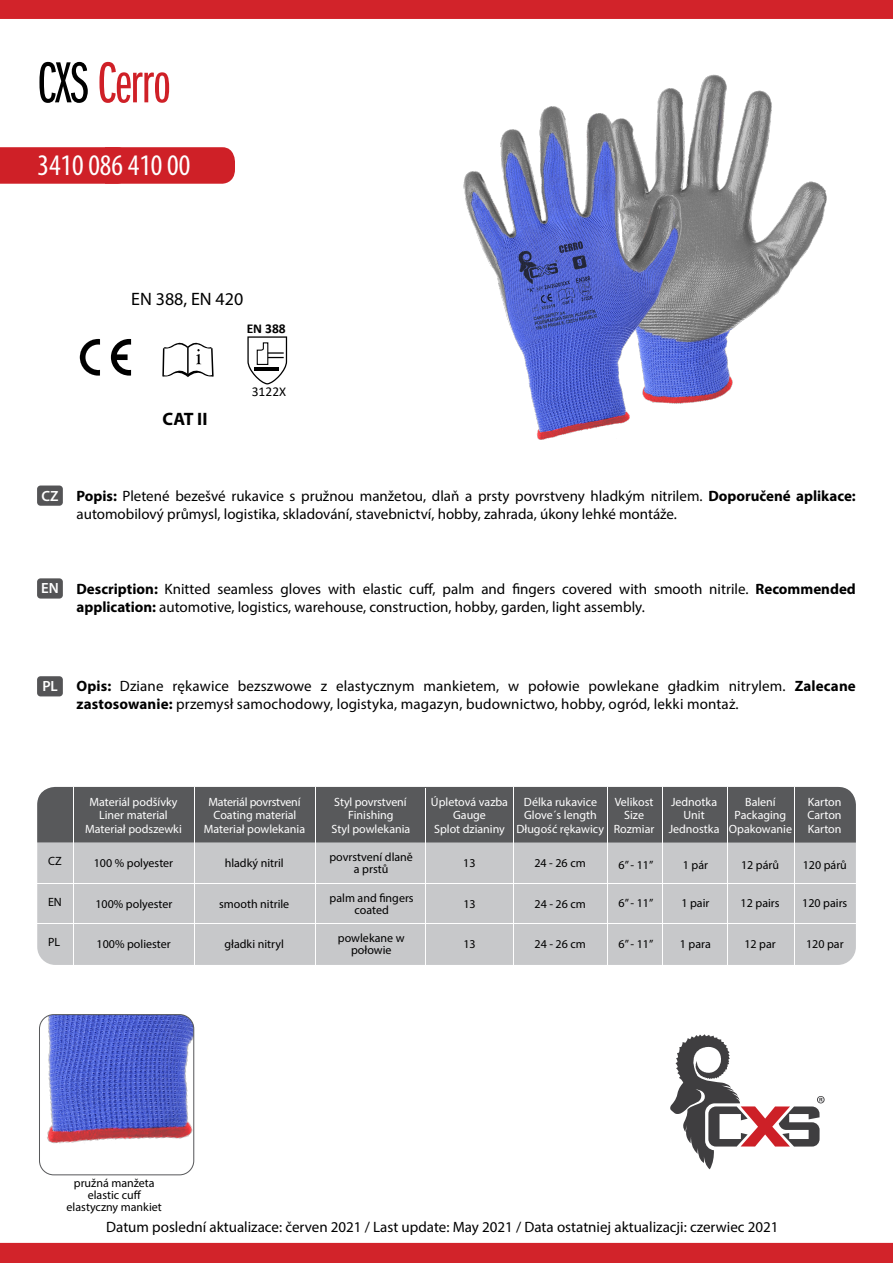
<style>
.page{position:relative;width:893px;height:1263px;background:#fff}
.page>*{position:absolute;margin:0;border:0;box-sizing:border-box;transform-origin:0 0}
.t1{font:60px "Franklin Got Itc DOT Boo Ext Com";letter-spacing:-.01em;color:#cf2027}
.t2{font:condensed 30px "Myriad Pro";color:#fff}
.t3{font:18px "Myriad Pro";color:#000}
.t4{font:700 18px "Myriad Pro";color:#000}
.t5{font:15px/18px "Myriad Pro";color:#000}
.t6{font:600 14.85px "Myriad Pro";color:#fff}
.t7{font:13.5px "Calibri";color:#000}
.t8{font:700 13.5px "Calibri";color:#000}
.t9{font:12px/12px "Myriad Pro";color:#000;text-align:center}
.t10{font:12px/13.5px "Myriad Pro";color:#fff;text-align:center}
.t11{font:12px "Myriad Pro";letter-spacing:-.02em;color:#fff}
.s1{color:#000}
.s2{font-weight:700}
</style>
<div class="page">
<div style="left:0;top:147px;width:235px;height:37px;background:#cf2027"></div>
<img style="left:463px;top:74px;width:364px;height:366px">
<svg style="left:670px;top:1034px;width:155px;height:135px"></svg>
<div style="left:37px;top:485px;width:26px;height:21px;background:#545456;border-radius:3px"></div>
<div style="left:37px;top:578px;width:26px;height:21px;background:#545456;border-radius:3px"></div>
<div style="left:37px;top:676px;width:26px;height:20px;background:#545456;border-radius:3px"></div>
<div style="left:0;top:0;width:893px;height:19px;background:#d2232a"></div>
<div style="left:0;top:1243px;width:893px;height:20px;background:#d2232a"></div>
<svg style="left:247px;top:336px;width:40px;height:48px"></svg>
<svg style="left:162px;top:342px;width:52px;height:35px"></svg>
<svg style="left:80px;top:339px;width:20px;height:37px"></svg>
<svg style="left:111px;top:339px;width:20px;height:37px"></svg>
<img style="left:39px;top:1015px;width:155px;height:160px">
<div style="left:39px;top:1014px;width:155px;height:161px;border:1px solid #58595b;border-radius:14px"></div>
<div style="left:37px;top:787px;width:819px;height:178px;background:#c7c8ca;border-radius:18px"></div>
<div style="left:37px;top:787px;width:819px;height:55px;background:#58595b"></div>
<hr style="left:37px;top:923px;width:819px;height:1px;background:#fff">
<hr style="left:37px;top:883px;width:819px;height:1px;background:#fff">
<hr style="left:73px;top:787px;width:1px;height:178px;background:#fff">
<hr style="left:794px;top:787px;width:1px;height:178px;background:#fff">
<hr style="left:727px;top:787px;width:1px;height:178px;background:#fff">
<hr style="left:662px;top:787px;width:1px;height:178px;background:#fff">
<hr style="left:607px;top:787px;width:1px;height:178px;background:#fff">
<hr style="left:194px;top:787px;width:1px;height:178px;background:#fff">
<hr style="left:513px;top:787px;width:1px;height:178px;background:#fff">
<hr style="left:425px;top:788px;width:1px;height:178px;background:#fff">
<hr style="left:315px;top:787px;width:1px;height:178px;background:#fff">
<h1 class="t1" style="left:37px;top:51px;width:135px"><span class="s1">CXS</span> Cerro</h1>
<h2 class="t2" style="left:38px;top:147px;width:154px">3410 086 410 00</h2>
<p class="t3" style="left:131px;top:288px;width:113px">EN 388, EN 420</p>
<p class="t8" style="left:247px;top:319px;width:41px">EN 388</p>
<p class="t4" style="left:163px;top:407px;width:46px">CAT II</p>
<p class="t7" style="left:252px;top:382px;width:36px">3122X</p>
<p class="t6" style="left:42px;top:486px;width:19px">CZ</p>
<p class="t5" style="left:77px;top:486px;width:781px"><span class="s2">Popis:</span> Pletené bezešvé rukavice s pružnou manžetou, dlaň a prsty povrstveny hladkým nitrilem. <span class="s2">Doporučené aplikace: </span>automobilový průmysl, logistika, skladování, stavebnictví, hobby, zahrada, úkony lehké montáže.</p>
<p class="t6" style="left:41px;top:579px;width:19px">EN</p>
<p class="t5" style="left:77px;top:579px;width:781px"><span class="s2">Description:</span> Knitted seamless gloves with elastic cuff, palm and fingers covered with smooth nitrile. <span class="s2">Recommended application:</span> automotive, logistics, warehouse, construction, hobby, garden, light assembly.</p>
<p class="t6" style="left:42px;top:677px;width:17px">PL</p>
<p class="t5" style="left:77px;top:677px;width:781px"><span class="s2">Opis:</span> Dziane rękawice bezszwowe z elastycznym mankietem, w połowie powlekane gładkim nitrylem. <span class="s2">Zalecane zastosowanie:</span> przemysł samochodowy, logistyka, magazyn, budownictwo, hobby, ogród, lekki montaż.</p>
<p class="t10" style="left:89px;top:795px;width:90px">Materiál podšívky</p>
<p class="t10" style="left:99px;top:808px;width:70px">Liner material</p>
<p class="t10" style="left:85px;top:822px;width:98px">Materiał podszewki</p>
<p class="t11" style="left:208px;top:794px;width:93px">Materiál povrstvení</p>
<p class="t10" style="left:204px;top:822px;width:103px">Materiał powlekania</p>
<p class="t10" style="left:214px;top:808px;width:84px">Coating material</p>
<p class="t10" style="left:334px;top:795px;width:74px">Styl povrstvení</p>
<p class="t10" style="left:331px;top:822px;width:80px">Styl powlekania</p>
<p class="t10" style="left:348px;top:808px;width:47px">Finishing</p>
<p class="t10" style="left:431px;top:795px;width:79px">Úpletová vazba</p>
<p class="t10" style="left:434px;top:822px;width:72px">Splot dzianiny</p>
<p class="t10" style="left:453px;top:808px;width:34px">Gauge</p>
<p class="t10" style="left:516px;top:795px;width:89px">Délka rukavice<br>Glove´s length<br>Długość rękawicy</p>
<p class="t10" style="left:615px;top:795px;width:40px">Velikost</p>
<p class="t10" style="left:614px;top:822px;width:42px">Rozmiar</p>
<p class="t10" style="left:624px;top:808px;width:21px">Size</p>
<p class="t10" style="left:671px;top:795px;width:48px">Jednotka</p>
<p class="t10" style="left:669px;top:822px;width:52px">Jednostka</p>
<p class="t10" style="left:683px;top:808px;width:23px">Unit</p>
<p class="t10" style="left:745px;top:795px;width:32px">Balení</p>
<p class="t10" style="left:729px;top:822px;width:65px">Opakowanie</p>
<p class="t10" style="left:735px;top:808px;width:53px">Packaging</p>
<p class="t10" style="left:808px;top:795px;width:35px">Karton</p>
<p class="t10" style="left:808px;top:822px;width:35px">Karton</p>
<p class="t10" style="left:808px;top:808px;width:36px">Carton</p>
<p class="t9" style="left:48px;top:855px;width:15px">CZ</p>
<p class="t9" style="left:94px;top:857px;width:81px">100 % polyester</p>
<p class="t9" style="left:225px;top:857px;width:61px">hladký nitril</p>
<p class="t9" style="left:329px;top:851px;width:85px">povrstvení dlaně a prstů</p>
<p class="t9" style="left:463px;top:857px;width:14px">13</p>
<p class="t9" style="left:534px;top:857px;width:53px">24 - 26 cm</p>
<p class="t9" style="left:619px;top:859px;width:36px">6” - 11”</p>
<p class="t9" style="left:683px;top:859px;width:27px">1 pár</p>
<p class="t9" style="left:741px;top:859px;width:40px">12 párů</p>
<p class="t9" style="left:803px;top:859px;width:46px">120 párů</p>
<p class="t9" style="left:48px;top:896px;width:15px">EN</p>
<p class="t9" style="left:95px;top:897px;width:78px">100% polyester</p>
<p class="t9" style="left:219px;top:897px;width:72px">smooth nitrile</p>
<p class="t9" style="left:330px;top:891px;width:86px">palm and fingers coated</p>
<p class="t9" style="left:463px;top:897px;width:14px">13</p>
<p class="t9" style="left:535px;top:897px;width:53px">24 - 26 cm</p>
<p class="t9" style="left:619px;top:897px;width:36px">6” - 11”</p>
<p class="t9" style="left:681px;top:897px;width:30px">1 pair</p>
<p class="t9" style="left:741px;top:897px;width:40px">12 pairs</p>
<p class="t9" style="left:802px;top:897px;width:47px">120 pairs</p>
<p class="t9" style="left:48px;top:936px;width:14px">PL</p>
<p class="t9" style="left:97px;top:938px;width:76px">100% poliester</p>
<p class="t9" style="left:224px;top:938px;width:61px">gładki nitryl</p>
<p class="t9" style="left:338px;top:932px;width:68px">powlekane w połowie</p>
<p class="t9" style="left:463px;top:938px;width:14px">13</p>
<p class="t9" style="left:534px;top:938px;width:53px">24 - 26 cm</p>
<p class="t9" style="left:619px;top:938px;width:36px">6” - 11”</p>
<p class="t9" style="left:680px;top:938px;width:32px">1 para</p>
<p class="t9" style="left:744px;top:938px;width:33px">12 par</p>
<p class="t9" style="left:806px;top:938px;width:39px">120 par</p>
<p class="t9" style="left:67px;top:1177px;width:97px">pružná manžeta elastic cuff elastyczny mankiet</p>
<p class="t5" style="left:106px;top:1218px;width:674px">Datum poslední aktualizace: červen 2021 / Last update: May 2021 / Data ostatniej aktualizacji: czerwiec 2021</p>
</div>
